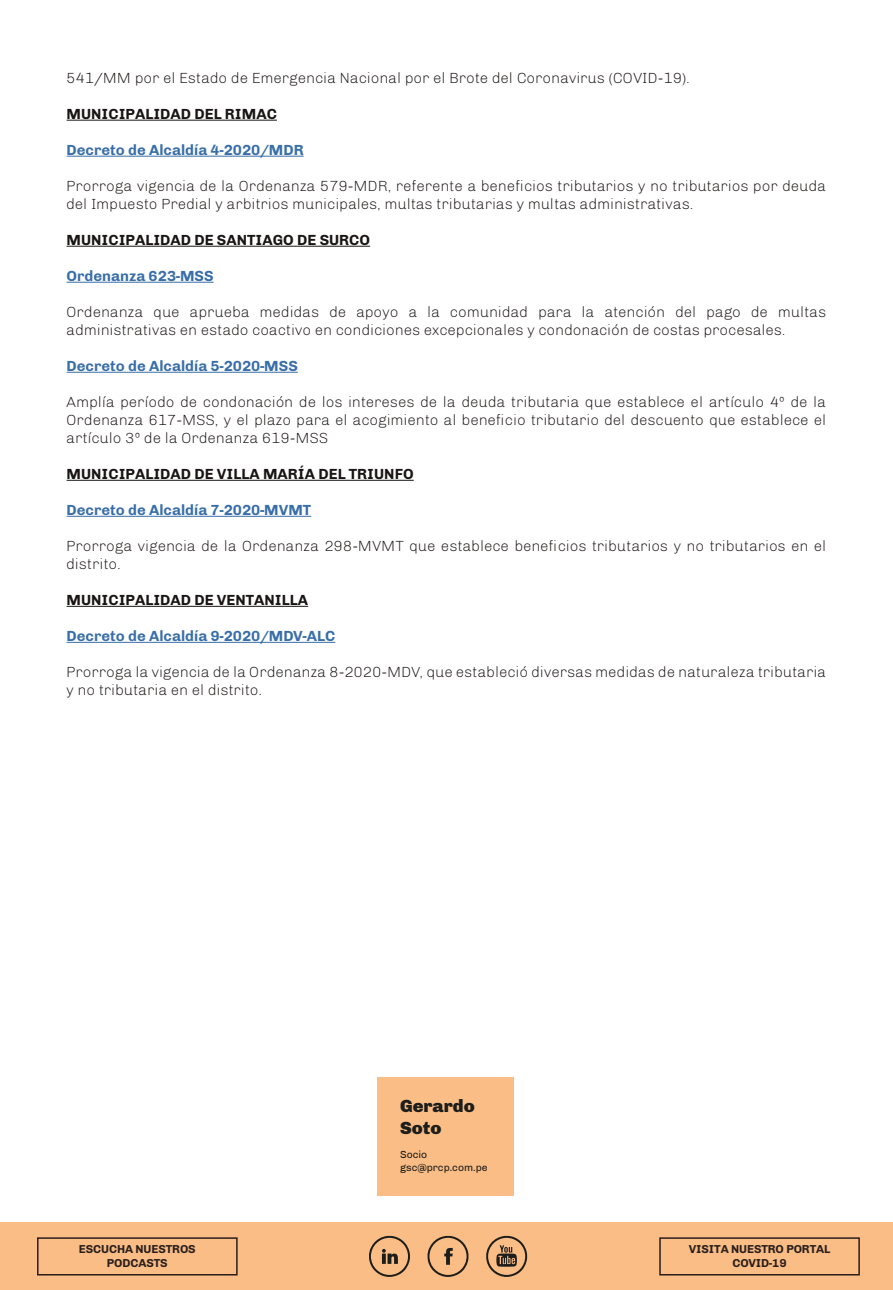
<style>
.page{position:relative;width:893px;height:1290px;background:#fff}
.page>*{position:absolute;margin:0;border:0;box-sizing:border-box;transform-origin:0 0}
.t1{font:900 18px/21.6px "Chivo";color:#1d1d1b}
.t2{font:300 15px/18px "Chivo";color:#1a1414}
.t3{font:700 15px "Chivo";color:#386ea9}
.t4{font:700 15px "Chivo";color:#1a1414}
.t5{font:700 11.85px/14.1px "Chivo";letter-spacing:-.01em;color:#2a1e1c;text-align:center}
.t6{font:10.5px/12.6px "Chivo";color:#1d1d1b}
</style>
<div class="page">
<div style="left:377px;top:1077px;width:137px;height:119px;background:#f9bd85"></div>
<div style="left:0;top:1222px;width:893px;height:68px;background:#f9bd85"></div>
<svg style="left:369px;top:1235px;width:41px;height:42px"></svg>
<svg style="left:427px;top:1235px;width:41px;height:42px"></svg>
<svg style="left:486px;top:1235px;width:41px;height:42px"></svg>
<div style="left:659px;top:1237px;width:201px;height:38px;border:2px solid #2a1e1c"></div>
<div style="left:37px;top:1237px;width:201px;height:38px;border:2px solid #2a1e1c"></div>
<hr style="left:67px;top:120px;width:210px;height:1px;background:#1a1414">
<hr style="left:67px;top:156px;width:237px;height:1px;background:#386ea9">
<hr style="left:67px;top:246px;width:303px;height:1px;background:#1a1414">
<hr style="left:67px;top:282px;width:147px;height:1px;background:#386ea9">
<hr style="left:67px;top:372px;width:231px;height:1px;background:#386ea9">
<hr style="left:67px;top:480px;width:347px;height:1px;background:#1a1414">
<hr style="left:67px;top:516px;width:244px;height:1px;background:#386ea9">
<hr style="left:67px;top:606px;width:241px;height:1px;background:#1a1414">
<hr style="left:67px;top:642px;width:268px;height:1px;background:#386ea9">
<p class="t2" style="left:67px;top:69px;width:625px">541/MM por el Estado de Emergencia Nacional por el Brote del Coronavirus (COVID-19).</p>
<p class="t4" style="left:67px;top:105px;width:212px">MUNICIPALIDAD DEL RIMAC</p>
<p class="t3" style="left:67px;top:141px;width:239px">Decreto de Alcaldía 4-2020/MDR</p>
<p class="t2" style="left:67px;top:177px;width:761px">Prorroga vigencia de la Ordenanza 579-MDR, referente a beneficios tributarios y no tributarios por deuda del Impuesto Predial y arbitrios municipales, multas tributarias y multas administrativas.</p>
<p class="t4" style="left:67px;top:231px;width:305px">MUNICIPALIDAD DE SANTIAGO DE SURCO</p>
<p class="t3" style="left:67px;top:267px;width:149px">Ordenanza 623-MSS</p>
<p class="t2" style="left:67px;top:303px;width:761px">Ordenanza que aprueba medidas de apoyo a la comunidad para la atención del pago de multas administrativas en estado coactivo en condiciones excepcionales y condonación de costas procesales.</p>
<p class="t3" style="left:67px;top:357px;width:233px">Decreto de Alcaldía 5-2020-MSS</p>
<p class="t2" style="left:67px;top:393px;width:761px;text-align:justify">Amplía período de condonación de los intereses de la deuda tributaria que establece el artículo 4º de la Ordenanza 617-MSS, y el plazo para el acogimiento al beneficio tributario del descuento que establece el artículo 3º de la Ordenanza 619-MSS</p>
<p class="t4" style="left:67px;top:465px;width:349px">MUNICIPALIDAD DE VILLA MARÍA DEL TRIUNFO</p>
<p class="t3" style="left:67px;top:501px;width:246px">Decreto de Alcaldía 7-2020-MVMT</p>
<p class="t2" style="left:67px;top:537px;width:761px">Prorroga vigencia de la Ordenanza 298-MVMT que establece beneficios tributarios y no tributarios en el distrito.</p>
<p class="t4" style="left:67px;top:591px;width:243px">MUNICIPALIDAD DE VENTANILLA</p>
<p class="t3" style="left:67px;top:627px;width:270px">Decreto de Alcaldía 9-2020/MDV-ALC</p>
<p class="t2" style="left:67px;top:663px;width:761px">Prorroga la vigencia de la Ordenanza 8-2020-MDV, que estableció diversas medidas de naturaleza tributaria y no tributaria en el distrito.</p>
<p class="t5" style="left:79px;top:1241px;width:118px">ESCUCHA NUESTROS<br>PODCASTS</p>
<p class="t1" style="left:400px;top:1095px;width:76px">Gerardo<br>Soto</p>
<p class="t6" style="left:400px;top:1148px;width:89px">Socio gsc@prcp.com.pe</p>
<p class="t5" style="left:689px;top:1241px;width:143px">VISITA NUESTRO PORTAL<br>COVID-19</p>
</div>
